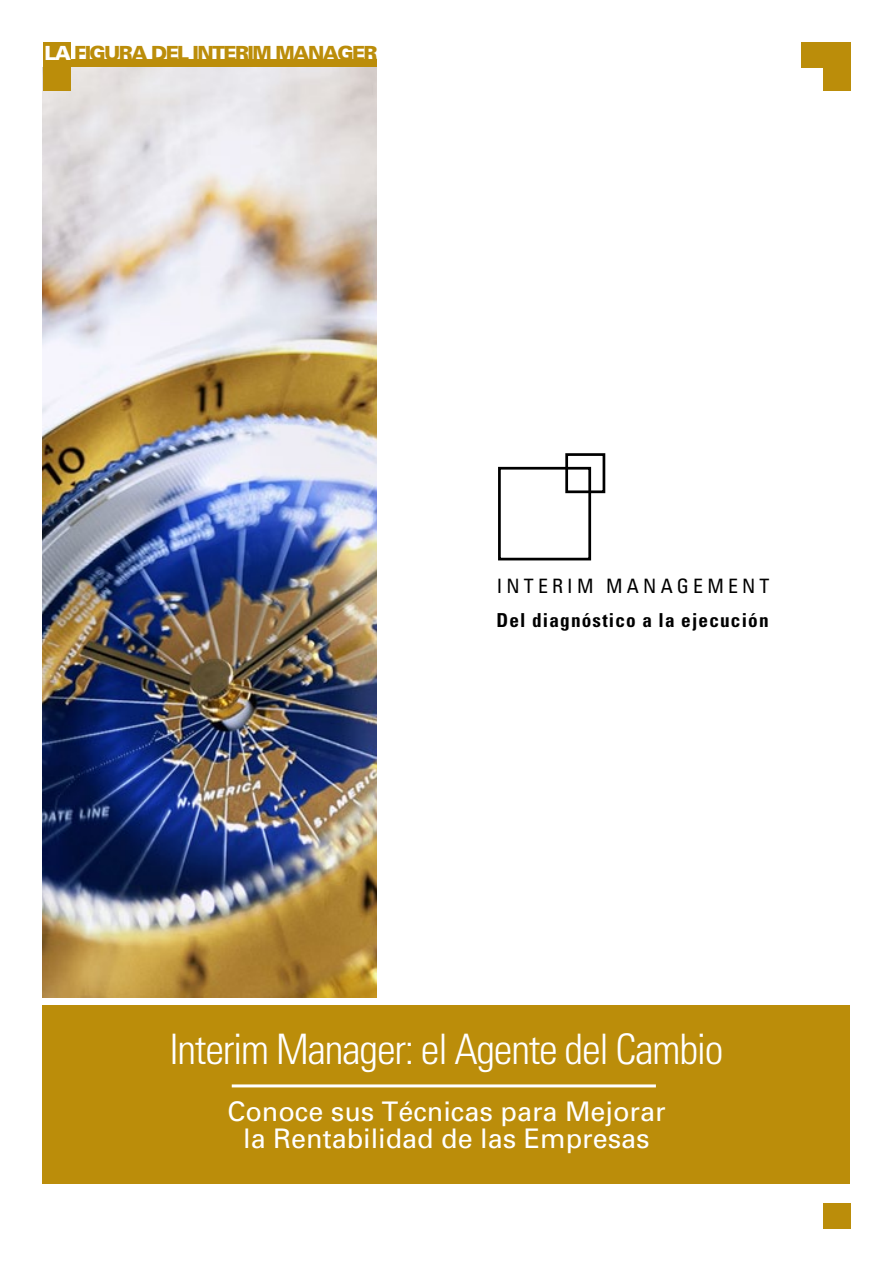
<style>
.page{position:relative;width:893px;height:1263px;background:#fff}
.page>*{position:absolute;margin:0;border:0;box-sizing:border-box;transform-origin:0 0}
.t1{font:300 condensed 42px "Univers";letter-spacing:-.03em;color:#fff}
.t2{font:27px/27px "Univers";color:#fff;text-align:center}
.t3{font:condensed 19.8px "Univers";letter-spacing:.21em;color:#000}
.t4{font:900 19.5px "Univers";letter-spacing:-.08em;color:#bb8d0a}
.t5{font:700 condensed 19.2px "Univers";letter-spacing:.06em;color:#000}
.s1{color:#fff}
</style>
<div class="page">
<div style="left:822px;top:1203px;width:28px;height:26px;background:#bb8d0a"></div>
<div style="left:822px;top:43px;width:28px;height:48px;background:#bb8d0a"></div>
<div style="left:801px;top:43px;width:49px;height:25px;background:#bb8d0a"></div>
<div style="left:43px;top:60px;width:334px;height:8px;background:#bb8d0a"></div>
<img style="left:43px;top:68px;width:333px;height:930px">
<div style="left:43px;top:1005px;width:807px;height:179px;background:#bb8d0a"></div>
<hr style="left:232px;top:1084px;width:424px;height:3px;background:#fff">
<div style="left:498px;top:467px;width:93px;height:93px;border:3px solid #000"></div>
<div style="left:565px;top:453px;width:40px;height:40px;border:3px solid #000"></div>
<div style="left:43px;top:43px;width:28px;height:48px;background:#bb8d0a"></div>
<p class="t4" style="left:44px;top:41px;width:335px"><span class="s1">LA</span> FIGURA DEL INTERIM MANAGER</p>
<p class="t3" style="left:497px;top:574px;width:274px">INTERIM MANAGEMENT</p>
<p class="t5" style="left:496px;top:608px;width:274px">Del diagnóstico a la ejecución</p>
<h1 class="t1" style="left:169px;top:1024px;width:555px">Interim Manager: el Agente del Cambio</h1>
<p class="t2" style="left:227px;top:1098px;width:440px">Conoce sus Técnicas para Mejorar la Rentabilidad de las Empresas</p>
</div>
